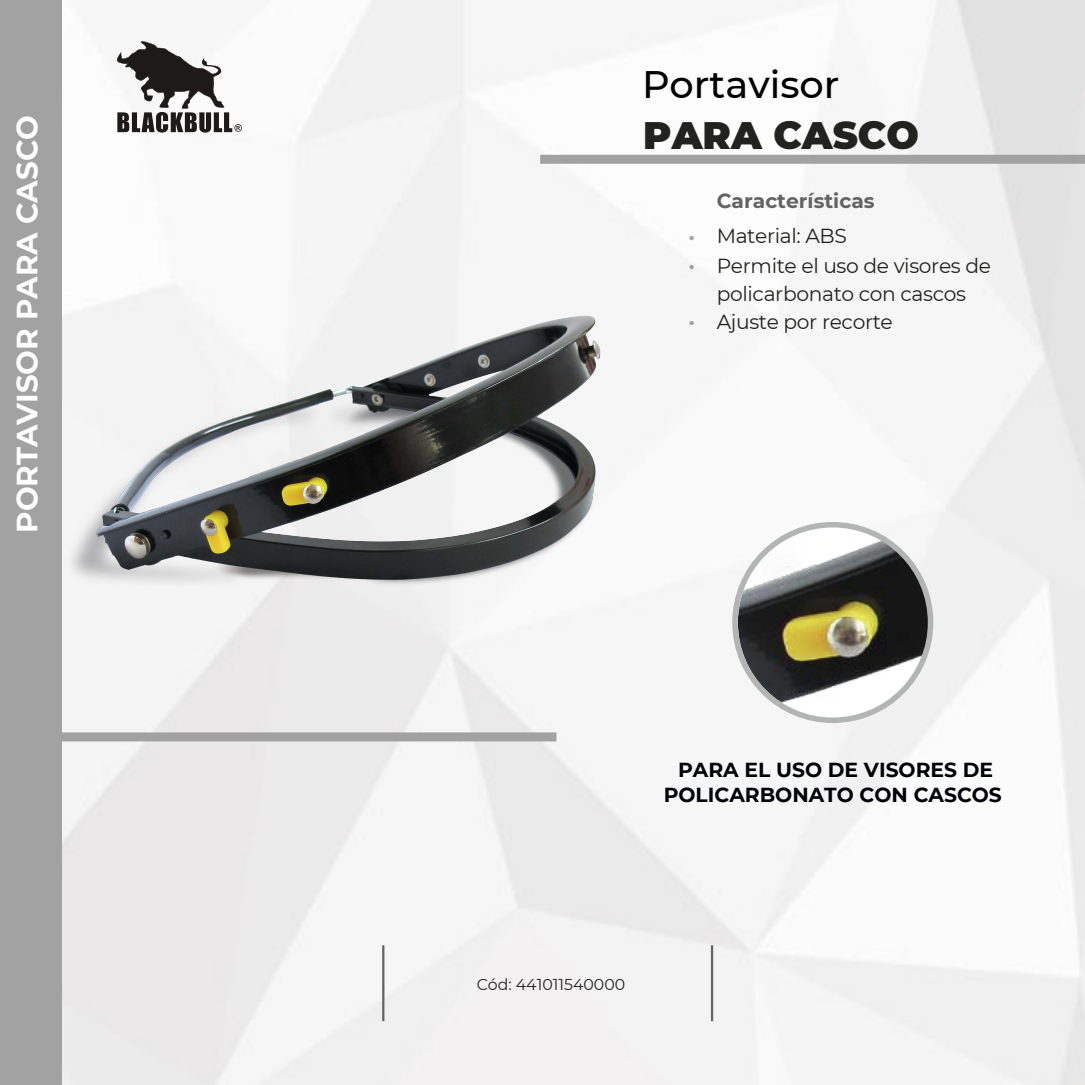
<style>
.page{position:relative;width:1085px;height:1085px;background:#fff}
.page>*{position:absolute;margin:0;border:0;box-sizing:border-box;transform-origin:0 0}
.t1{font:500 38.25px "Montserrat";color:#000}
.t2{font:900 38.25px "Montserrat";color:#222220}
.t3{font:700 29.25px "Montserrat";color:#fff}
.t4{font:700 22.5px "Montserrat";color:#a3a2a2}
.t5{font:20.25px/28.8px "Montserrat";letter-spacing:-.02em;color:#222220}
.t6{font:700 20.25px/24.3px "Montserrat";color:#000105;text-align:center}
.t7{font:700 20.25px "Montserrat";color:#646363}
.t8{font:15.75px "Montserrat";color:#222220}
</style>
<div class="page">
<img style="left:62px;top:0;width:1022px;height:1084px">
<div style="left:540px;top:155px;width:544px;height:9px;background:#a3a2a2"></div>
<div style="left:14px;top:732px;width:542px;height:9px;background:#a3a2a2"></div>
<div style="left:0;top:0;width:62px;height:1084px;background:#a3a2a2"></div>
<svg style="left:115px;top:41px;width:127px;height:91px"></svg>
<hr style="left:382px;top:945px;width:2px;height:75px;background:#646363">
<hr style="left:710px;top:945px;width:3px;height:75px;background:#646363">
<img style="left:62px;top:243px;width:636px;height:427px">
<img style="left:737px;top:527px;width:191px;height:191px;border-radius:95px">
<div style="left:732px;top:522px;width:201px;height:201px;border:6px solid #b3b4b4;border-radius:50%"></div>
<h1 class="t1" style="left:642px;top:57px;width:199px">Portavisor</h1>
<h2 class="t3" style="left:6px;top:532px;width:419px;rotate:-90deg">PORTAVISOR PARA CASCO</h2>
<h1 class="t2" style="left:643px;top:107px;width:277px">PARA CASCO</h1>
<p class="t7" style="left:716px;top:186px;width:159px">Características</p>
<p class="t5" style="left:716px;top:220px;width:132px">Material: ABS</p>
<p class="t4" style="left:688px;top:216px;width:7px">.</p>
<p class="t5" style="left:688px;top:251px;width:303px"><sup>.</sup> Permite el uso de visores de</p>
<p class="t5" style="left:716px;top:278px;width:251px">policarbonato con cascos<br>Ajuste por recorte</p>
<p class="t4" style="left:688px;top:300px;width:7px">.</p>
<p class="t6" style="left:663px;top:756px;width:339px">PARA EL USO DE VISORES DE<br>POLICARBONATO CON CASCOS</p>
<p class="t8" style="left:477px;top:973px;width:150px">Cód: 441011540000</p>
</div>
